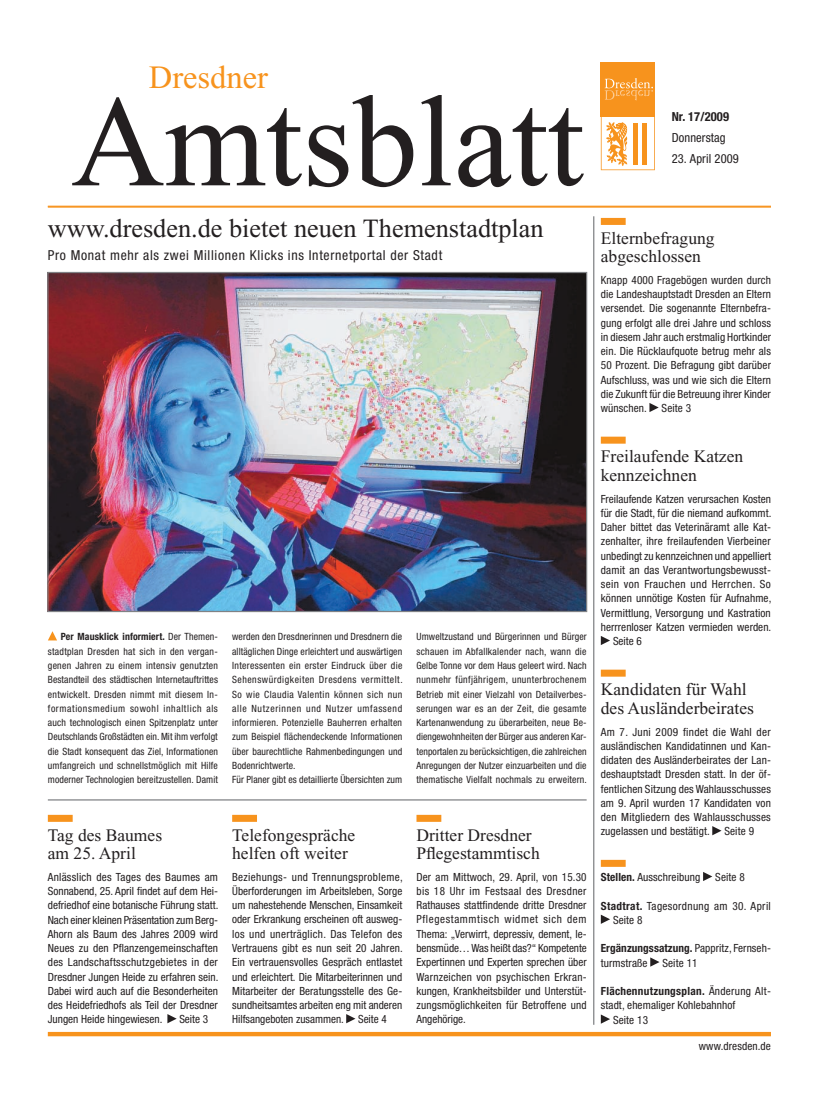
<style>
.page{position:relative;width:833px;height:1117px;background:#fff}
.page>*{position:absolute;margin:0;border:0;box-sizing:border-box;transform-origin:0 0}
.t1{font:130px "Times New Roman";color:#231f20}
.t2{font:32.5px "Times New Roman";color:#f7931d}
.t3{font:26.25px "Times New Roman";color:#231f20}
.t4{font:17.5px/18.8px "Times New Roman";color:#231f20}
.t5{font:condensed 13.75px "Helvetica Neue";letter-spacing:.05em;color:#231f20}
.t6{font:700 condensed 12.5px/21px "Helvetica Neue";letter-spacing:.01em;color:#231f20}
.t7{font:condensed 12.5px "Helvetica Neue";letter-spacing:.01em;color:#231f20}
.t8{font:condensed 11.25px/14.2px "Helvetica Neue";letter-spacing:.01em;color:#231f20;text-align:justify}
.t9{font:condensed 11.25px/14.2px "Helvetica Neue";letter-spacing:.03em;color:#231f20}
.t10{font:700 condensed 11.25px "Helvetica Neue";letter-spacing:.025em;color:#231f20}
.t11{font:condensed 11.25px "Helvetica Neue";letter-spacing:.035em;color:#231f20}
.t12{font:condensed 10px/14.2px "Helvetica Neue";letter-spacing:.01em;color:#231f20;text-align:justify}
.s1{font-weight:700}
.s2{font-weight:400}
</style>
<div class="page">
<div style="left:48px;top:1031px;width:723px;height:5px;background:#f7931d"></div>
<hr style="left:48px;top:206px;width:723px;height:2px;background:#f7931d">
<div style="left:601px;top:62px;width:54px;height:54px;background:#f7931d"></div>
<svg style="left:604px;top:78px;width:49px;height:22px"></svg>
<svg style="left:601px;top:116px;width:54px;height:54px"></svg>
<div style="left:601px;top:218px;width:24px;height:7px;background:#f7931d"></div>
<div style="left:601px;top:436px;width:24px;height:7px;background:#f7931d"></div>
<div style="left:601px;top:669px;width:24px;height:7px;background:#f7931d"></div>
<div style="left:601px;top:859px;width:24px;height:7px;background:#f7931d"></div>
<svg style="left:649px;top:403px;width:9px;height:9px"></svg>
<svg style="left:601px;top:636px;width:9px;height:9px"></svg>
<svg style="left:712px;top:826px;width:9px;height:9px"></svg>
<svg style="left:703px;top:872px;width:9px;height:8px"></svg>
<svg style="left:601px;top:914px;width:9px;height:9px"></svg>
<svg style="left:650px;top:957px;width:9px;height:9px"></svg>
<svg style="left:601px;top:1014px;width:9px;height:9px"></svg>
<img style="left:49px;top:274px;width:536px;height:336px">
<hr style="left:593px;top:216px;width:1px;height:808px;background:#808285">
<svg style="left:48px;top:631px;width:9px;height:9px"></svg>
<div style="left:48px;top:814px;width:25px;height:7px;background:#f7931d"></div>
<svg style="left:167px;top:1014px;width:10px;height:9px"></svg>
<div style="left:232px;top:814px;width:25px;height:7px;background:#f7931d"></div>
<svg style="left:346px;top:1014px;width:9px;height:9px"></svg>
<div style="left:416px;top:814px;width:25px;height:7px;background:#f7931d"></div>
<hr style="left:48px;top:799px;width:538px;height:1px;background:#808285">
<p class="t2" style="left:149px;top:59px;width:121px">Dresdner</p>
<p class="t1" style="left:71px;top:71px;width:514px">Amtsblatt</p>
<p class="t3" style="left:48px;top:214px;width:497px">www.dresden.de bietet neuen Themenstadtplan</p>
<p class="t5" style="left:48px;top:247px;width:396px">Pro Monat mehr als zwei Millionen Klicks ins Internetportal der Stadt</p>
<p class="t12" style="left:48px;top:629px;width:172px;text-indent:13px"><span class="s1">Per Mausklick informiert.</span> Der Themen&shy;stadtplan Dresden hat sich in den vergan&shy;genen Jahren zu einem intensiv genutzten Bestandteil des städtischen Internetauftrittes entwickelt. Dresden nimmt mit diesem In&shy;formationsmedium sowohl inhaltlich als auch technologisch einen Spitzenplatz unter Deutschlands Großstädten ein. Mit ihm verfolgt die Stadt konsequent das Ziel, Informationen umfangreich und schnellstmöglich mit Hilfe moderner Technologien bereitzustellen. Damit</p>
<p class="t12" style="left:232px;top:629px;width:172px;text-align:left">werden den Dresdnerinnen und Dresdnern die alltäglichen Dinge erleichtert und auswärtigen Interessenten ein erster Eindruck über die Sehenswürdigkeiten Dres-dens vermittelt.<br>So wie Claudia Valentin können sich nun alle Nutzerinnen und Nutzer umfassend informieren. Potenzielle Bauherren erhalten zum Beispiel flächendeckende Informationen über baurechtliche Rahmenbedingungen und Bodenrichtwerte.<br>Für Planer gibt es detaillierte Übersichten zum</p>
<p class="t12" style="left:416px;top:629px;width:172px">Umweltzustand und Bürgerinnen und Bürger schauen im Abfallkalender nach, wann die Gelbe Tonne vor dem Haus geleert wird. Nach nunmehr fünfjährigem, ununterbroche-nem Betrieb mit einer Vielzahl von Detailverbes&shy;serungen war es an der Zeit, die gesamte Kartenanwendung zu überarbeiten, neue Be&shy;diengewohnheiten der Bürger aus anderen Kar&shy;tenportalen zu berücksichtigen, die zahlreichen Anregungen der Nutzer einzuarbeiten und die thematische Vielfalt nochmals zu erweitern.</p>
<p class="t4" style="left:48px;top:825px;width:116px">Tag des Baumes am 25. April</p>
<p class="t8" style="left:48px;top:869px;width:172px;text-align:left">Anlässlich des Tages des Baumes am Sonnabend, 25. April findet auf dem Hei&shy;defriedhof eine botanische Führung statt.<br>Nach einer kleinen Präsentation zum Berg-Ahorn als Baum des Jahres 2009 wird Neues zu den Pflanzengemeinschaften des Landschaftsschutzgebietes in der Dresdner Jungen Heide zu erfahren sein.<br>Dabei wird auch auf die Besonderheiten des Heidefriedhofs als Teil der Dresdner Jungen Heide hingewiesen.</p>
<p class="t8" style="left:179px;top:1011px;width:30px">Seite 3</p>
<p class="t4" style="left:232px;top:825px;width:125px">Telefongespräche helfen oft weiter</p>
<p class="t8" style="left:232px;top:869px;width:172px">Beziehungs- und Trennungsprobleme, Überforderungen im Arbeitsleben, Sorge um nahestehende Menschen, Einsamkeit oder Erkrankung erscheinen oft ausweg&shy;los und unerträglich. Das Telefon des Vertrauens gibt es nun seit 20 Jahren.<br>Ein vertrauensvolles Gespräch entlastet und erleichtert. Die Mitarbeiterinnen und Mitarbeiter der Beratungsstelle des Ge&shy;sundheitsamtes arbeiten eng mit anderen Hilfsangeboten zusammen.</p>
<p class="t8" style="left:358px;top:1011px;width:30px">Seite 4</p>
<p class="t4" style="left:416px;top:825px;width:125px">Dritter Dresdner<br>Pflegestammtisch</p>
<p class="t8" style="left:416px;top:869px;width:172px">Der am Mittwoch, 29. April, von 15.30 bis 18 Uhr im Festsaal des Dresdner Rathauses stattfindende dritte Dresdner Pflegestammtisch widmet sich dem Thema: „Verwirrt, depressiv, dement, le&shy;bensmüde… Was heißt das?“ Kompetente Expertinnen und Experten sprechen über Warnzeichen von psychischen Erkran&shy;kungen, Krankheitsbilder und Unterstüt&shy;zungsmöglichkeiten für Betroffene und Angehörige.</p>
<p class="t6" style="left:671px;top:106px;width:59px">Nr. 17/2009<br><span class="s2">Donnerstag</span></p>
<p class="t7" style="left:671px;top:152px;width:69px">23. April 2009</p>
<p class="t4" style="left:601px;top:228px;width:115px">Elternbefragung abgeschlossen</p>
<p class="t8" style="left:601px;top:273px;width:172px">Knapp 4000 Fragebögen wurden durch die Landeshauptstadt Dresden an Eltern versendet. Die sogenannte Elternbefra&shy;gung erfolgt alle drei Jahre und schloss in diesem Jahr auch erstmalig Hortkinder ein. Die Rücklaufquote betrug mehr als 50 Prozent. Die Befragung gibt darüber Aufschluss, was und wie sich die Eltern die Zukunft für die Betreuung ihrer Kinder wünschen.</p>
<p class="t8" style="left:661px;top:401px;width:31px">Seite 3</p>
<p class="t4" style="left:601px;top:447px;width:144px">Freilaufende Katzen kennzeichnen</p>
<p class="t8" style="left:601px;top:491px;width:172px">Freilaufende Katzen verursachen Kosten</p>
<p class="t8" style="left:601px;top:505px;width:172px">für die Stadt, für die niemand aufkommt.</p>
<p class="t8" style="left:601px;top:520px;width:172px">Daher bittet das Veterinäramt alle Kat-</p>
<p class="t8" style="left:601px;top:534px;width:171px">zenhalter, ihre freilaufenden Vierbeiner</p>
<p class="t8" style="left:601px;top:548px;width:172px">unbedingt zu kennzeichnen und appelliert</p>
<p class="t8" style="left:601px;top:562px;width:172px">damit an das Verantwortungsbewusst-</p>
<p class="t11" style="left:601px;top:577px;width:172px">sein von Frauchen und Herrchen. So</p>
<p class="t8" style="left:601px;top:591px;width:172px">können unnötige Kosten für Aufnahme,</p>
<p class="t8" style="left:601px;top:605px;width:171px">Vermittlung, Versorgung und Kastration</p>
<p class="t8" style="left:601px;top:619px;width:172px">herrrenloser Katzen vermieden werden.</p>
<p class="t8" style="left:613px;top:634px;width:30px">Seite 6</p>
<p class="t4" style="left:601px;top:680px;width:155px">Kandidaten für Wahl des Ausländerbeirates</p>
<p class="t8" style="left:601px;top:724px;width:172px">Am 7. Juni 2009 findet die Wahl der ausländischen Kandidatinnen und Kan&shy;didaten des Ausländerbeirates der Lan&shy;deshauptstadt Dresden statt. In der öf&shy;fentlichen Sitzung des Wahlausschusses am 9. April wurden 17 Kandidaten von den Mitgliedern des Wahlausschusses zugelassen und bestätigt.</p>
<p class="t8" style="left:724px;top:824px;width:31px">Seite 9</p>
<p class="t8" style="left:601px;top:869px;width:101px"><span class="s1">Stellen.</span> Ausschreibung</p>
<p class="t8" style="left:715px;top:869px;width:31px">Seite 8</p>
<p class="t9" style="left:613px;top:898px;width:159px;text-indent:-12px"><span class="s1">Stadtrat.</span> Tagesordnung am 30. April<br>Seite 8</p>
<p class="t8" style="left:601px;top:941px;width:172px"><span class="s1">Ergänzungssatzung.</span> Pappritz, Fernseh&shy;turmstraße</p>
<p class="t8" style="left:662px;top:955px;width:37px">Seite 11</p>
<p class="t10" style="left:601px;top:984px;width:172px">Flächennutzungsplan. <span class="s2">Änderung Alt-</span></p>
<p class="t8" style="left:601px;top:998px;width:136px">stadt, ehemaliger Kohlebahnhof</p>
<p class="t8" style="left:613px;top:1012px;width:37px">Seite 13</p>
<p class="t8" style="left:699px;top:1038px;width:74px">www.dresden.de</p>
</div>
